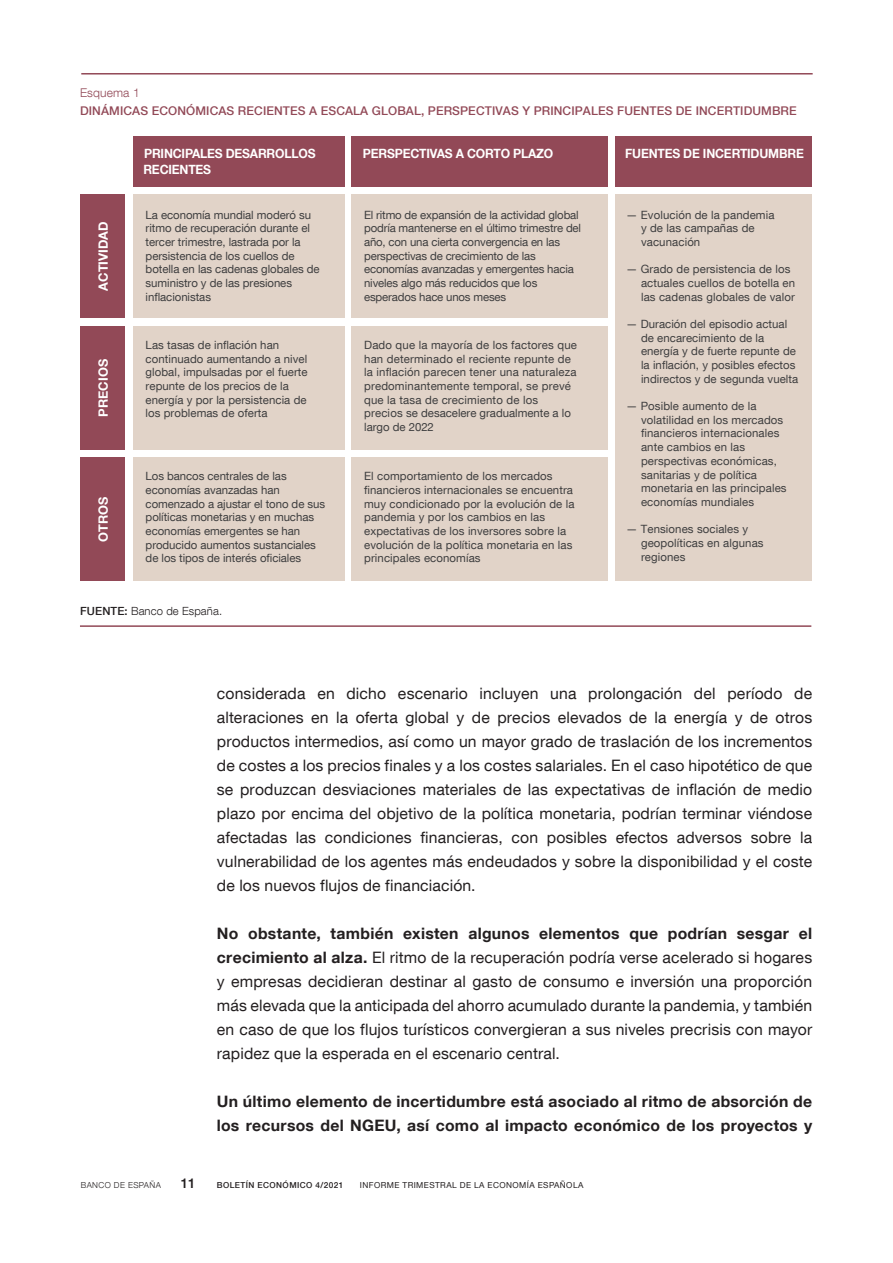
<style>
.page{position:relative;width:893px;height:1263px;background:#fff}
.page>*{position:absolute;margin:0;border:0;box-sizing:border-box;transform-origin:0 0}
.Texto_artículo{font:15.75px/24px "Bd E Neue Helvetica";letter-spacing:.01em;color:#231f20;text-align:justify}
.Texto_artículo-2{font:700 15.75px/24px "Bd E Neue Helvetica";letter-spacing:.015em;color:#231f20}
.t1{font:500 13.5px "Bd E Neue Helvetica";color:#231f20}
.t2{font:700 12.75px/15.3px "Bd E Neue Helvetica";letter-spacing:-.015em;color:#fff;scale:.95 1}
.t3{font:700 12.75px "Bd E Neue Helvetica";letter-spacing:-.015em;color:#fff}
.t4{font:500 12px "Bd E Neue Helvetica";letter-spacing:.01em;color:#924957}
.t5{font:300 12px "Bd E Neue Helvetica";letter-spacing:.01em;color:#924957}
.t6{font:11.4px/13.6px "Bd E Neue Helvetica";letter-spacing:.005em;color:#3e3e3f}
.t7{font:11.4px/13.6px "Bd E Neue Helvetica";letter-spacing:-.015em;color:#3e3e3f}
.t8{font:300 11.25px "Bd E Neue Helvetica";letter-spacing:.01em;color:#231f20}
.t9{font:8.25px "Bd E Neue Helvetica";letter-spacing:.05em;color:#231f20}
.t10{font:500 8.25px "Bd E Neue Helvetica";letter-spacing:.05em;color:#231f20}
.t11{font:300 8.25px "Bd E Neue Helvetica";letter-spacing:.05em;color:#231f20}
.s1{font-weight:500}
.s2{font-weight:700}
</style>
<div class="page">
<div style="left:133px;top:137px;width:211px;height:50px;background:#924957"></div>
<div style="left:351px;top:137px;width:256px;height:50px;background:#924957"></div>
<div style="left:615px;top:137px;width:196px;height:50px;background:#924957"></div>
<div style="left:133px;top:195px;width:211px;height:123px;background:#e1d3c8"></div>
<div style="left:80px;top:195px;width:45px;height:123px;background:#924957"></div>
<div style="left:351px;top:195px;width:256px;height:123px;background:#e1d3c8"></div>
<div style="left:615px;top:195px;width:196px;height:386px;background:#e1d3c8"></div>
<div style="left:133px;top:326px;width:211px;height:123px;background:#e1d3c8"></div>
<div style="left:80px;top:326px;width:45px;height:123px;background:#924957"></div>
<div style="left:351px;top:326px;width:256px;height:123px;background:#e1d3c8"></div>
<div style="left:133px;top:457px;width:211px;height:124px;background:#e1d3c8"></div>
<div style="left:80px;top:457px;width:45px;height:124px;background:#924957"></div>
<div style="left:351px;top:457px;width:256px;height:124px;background:#e1d3c8"></div>
<hr style="left:81px;top:73px;width:732px;height:2px;background:#924957">
<hr style="left:80px;top:625px;width:731px;height:2px;background:#924957">
<p class="t5" style="left:80px;top:85px;width:61px">Esquema 1</p>
<p class="t4" style="left:80px;top:103px;width:718px">DINÁMICAS ECONÓMICAS RECIENTES A ESCALA GLOBAL, PERSPECTIVAS Y PRINCIPALES FUENTES DE INCERTIDUMBRE</p>
<p class="t3" style="left:95px;top:291px;width:71px;rotate:-90deg">ACTIVIDAD</p>
<p class="t3" style="left:95px;top:417px;width:59px;rotate:-90deg">PRECIOS</p>
<p class="t3" style="left:95px;top:541px;width:47px;rotate:-90deg">OTROS</p>
<p class="t2" style="left:143px;top:146px;width:183px">PRINCIPALES DESARROLLOS<br>RECIENTES</p>
<p class="t2" style="left:363px;top:146px;width:202px">PERSPECTIVAS A CORTO PLAZO</p>
<p class="t6" style="left:146px;top:207px;width:175px">La economía mundial moderó su ritmo de recuperación durante el tercer trimestre, lastrada por la persistencia de los cuellos de botella en las cadenas globales de suministro y de las presiones inflacionistas</p>
<p class="t7" style="left:364px;top:207px;width:218px">El ritmo de expansión de la actividad global podría mantenerse en el último trimestre del año, con una cierta convergencia en las perspectivas de crecimiento de las economías avanzadas y emergentes hacia niveles algo más reducidos que los esperados hace unos meses</p>
<p class="t6" style="left:364px;top:338px;width:214px">Dado que la mayoría de los factores que han determinado el reciente repunte de la inflación parecen tener una naturaleza predominantemente temporal, se prevé que la tasa de crecimiento de los precios se desacelere gradualmente a lo largo de 2022</p>
<p class="t6" style="left:364px;top:469px;width:212px">El comportamiento de los mercados financieros internacionales se encuentra muy condicionado por la evolución de la pandemia y por los cambios en las expectativas de los inversores sobre la evolución de la política monetaria en las principales economías</p>
<p class="t6" style="left:146px;top:338px;width:164px">Las tasas de inflación han continuado aumentando a nivel global, impulsadas por el fuerte repunte de los precios de la energía y por la persistencia de los problemas de oferta</p>
<p class="t6" style="left:146px;top:469px;width:181px">Los bancos centrales de las economías avanzadas han comenzado a ajustar el tono de sus políticas monetarias y en muchas economías emergentes se han producido aumentos sustanciales de los tipos de interés oficiales</p>
<p class="t8" style="left:80px;top:604px;width:143px"><span class="s1">FUENTE:</span> Banco de España.</p>
<p class="t2" style="left:625px;top:146px;width:190px">FUENTES DE INCERTIDUMBRE</p>
<p class="t6" style="left:641px;top:207px;width:135px;text-indent:-15px">— Evolución de la pandemia y de las campañas de vacunación</p>
<p class="t6" style="left:641px;top:262px;width:156px;text-indent:-15px">— Grado de persistencia de los actuales cuellos de botella en las cadenas globales de valor</p>
<p class="t6" style="left:641px;top:317px;width:159px;text-indent:-15px">— Duración del episodio actual de encarecimiento de la energía y de fuerte repunte de la inflación, y posibles efectos indirectos y de segunda vuelta</p>
<p class="t6" style="left:641px;top:399px;width:147px;text-indent:-15px">— Posible aumento de la volatilidad en los mercados financieros internacionales ante cambios en las perspectivas económicas, sanitarias y de política monetaria en las principales economías mundiales</p>
<p class="t6" style="left:641px;top:522px;width:124px;text-indent:-15px">— Tensiones sociales y geopolíticas en algunas regiones</p>
<p class="Texto_artículo" style="left:217px;top:681px;width:597px">considerada en dicho escenario incluyen una prolongación del período de alteraciones en la oferta global y de precios elevados de la energía y de otros productos intermedios, así como un mayor grado de traslación de los incrementos de costes a los precios finales y a los costes salariales. En el caso hipotético de que se produzcan desviaciones materiales de las expectativas de inflación de medio plazo por encima del objetivo de la política monetaria, podrían terminar viéndose afectadas las condiciones financieras, con posibles efectos adversos sobre la vulnerabilidad de los agentes más endeudados y sobre la disponibilidad y el coste de los nuevos flujos de financiación.</p>
<p class="Texto_artículo" style="left:217px;top:921px;width:597px"><span class="s2">No obstante, también existen algunos elementos que podrían sesgar el crecimiento al alza.</span> El ritmo de la recuperación podría verse acelerado si hogares y empresas decidieran destinar al gasto de consumo e inversión una proporción más elevada que la anticipada del ahorro acumulado durante la pandemia, y también en caso de que los flujos turísticos convergieran a sus niveles precrisis con mayor rapidez que la esperada en el escenario central.</p>
<p class="Texto_artículo-2" style="left:217px;top:1089px;width:597px">Un último elemento de incertidumbre está asociado al ritmo de absorción de los recursos del NGEU, así como al impacto económico de los proyectos y</p>
<p class="t11" style="left:81px;top:1180px;width:82px">BANCO DE ESPAÑA</p>
<p class="t1" style="left:181px;top:1175px;width:16px">11</p>
<p class="t10" style="left:217px;top:1180px;width:128px">BOLETÍN ECONÓMICO 4/2021</p>
<p class="t9" style="left:360px;top:1180px;width:225px">INFORME TRIMESTRAL DE LA ECONOMÍA ESPAÑOLA</p>
</div>
